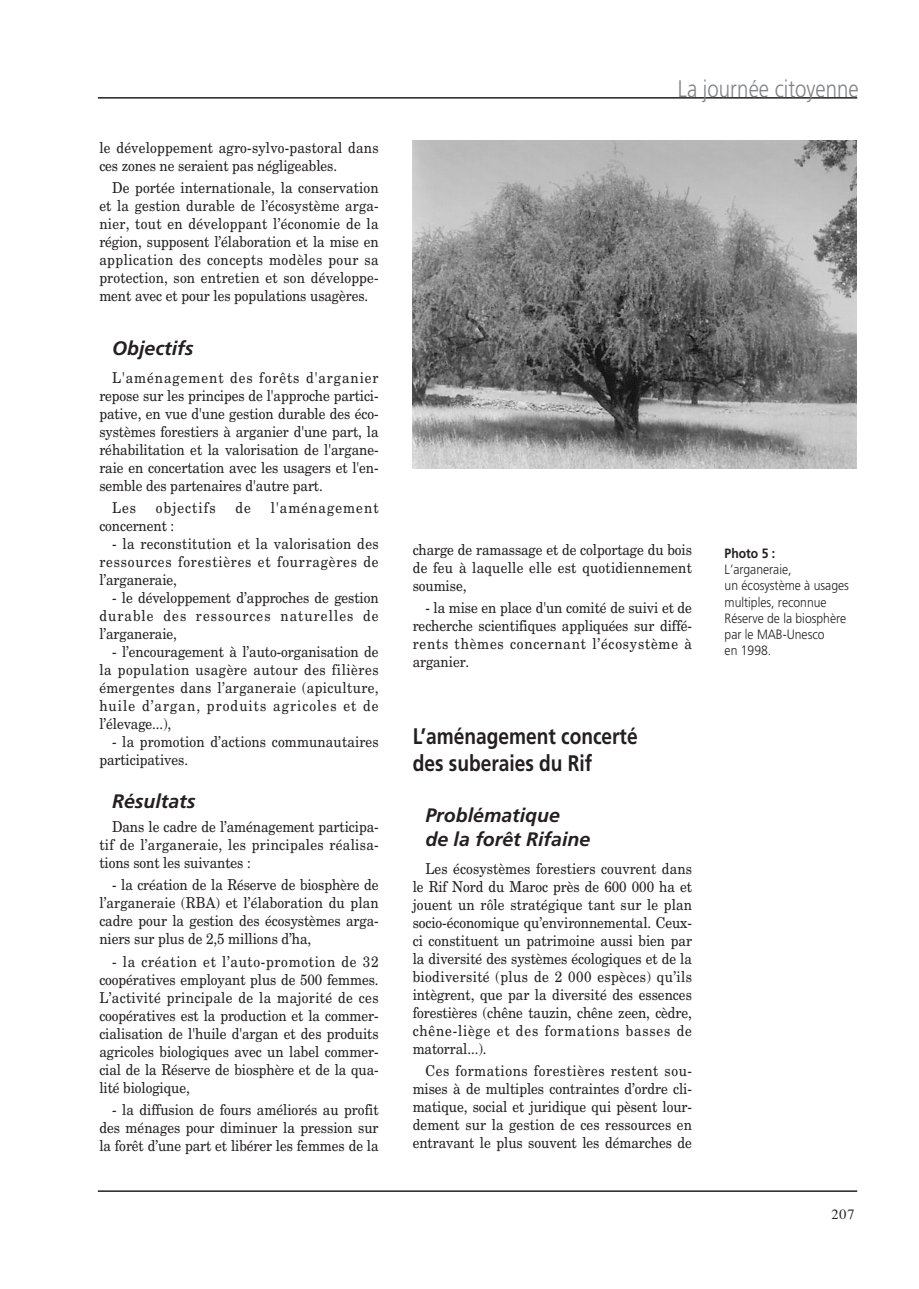
<style>
.page{position:relative;width:919px;height:1289px;background:#fff}
.page>*{position:absolute;margin:0;border:0;box-sizing:border-box;transform-origin:0 0}
.t1{font:300 24px "Frutiger";color:#808285;scale:.85 1}
.t2{font:700 22.5px/27px "Frutiger";color:#231f20;scale:.85 1}
.t3{font:italic 700 19.5px/23.4px "Frutiger";color:#231f20}
.t4{font:15px/18px "New Century Schlbk";letter-spacing:-.005em;color:#231f20;text-align:justify;scale:.9 1}
.t5{font:15px/18px "New Century Schlbk";letter-spacing:.015em;color:#231f20;scale:.9 1}
.t6{font:15px "New Century Schlbk";letter-spacing:.08em;color:#231f20;scale:.9 1}
.t7{font:14.25px "Times";color:#231f20}
.t8{font:300 13.5px/16.2px "Frutiger";color:#231f20;scale:.9 1}
.t9{font:700 13.5px "Frutiger";color:#231f20;scale:.9 1}
</style>
<div class="page">
<hr style="left:98px;top:1190px;width:759px;height:1px;background:#231f20">
<hr style="left:98px;top:97px;width:759px;height:2px;background:#231f20">
<img style="left:412px;top:140px;width:444px;height:329px">
<p class="t5" style="left:99px;top:138px;width:312px">le développement agro-sylvo-pastoral dans ces zones ne seraient pas négligeables.</p>
<p class="t4" style="left:99px;top:178px;width:312px;text-indent:13px">De portée internationale, la conservation et la gestion durable de l’écosystème arga&shy;nier, tout en développant l’économie de la région, supposent l’élaboration et la mise en application des concepts modèles pour sa protection, son entretien et son développe&shy;ment avec et pour les populations usagères.</p>
<h3 class="t3" style="left:112px;top:336px;width:83px">Objectifs</h3>
<p class="t4" style="left:99px;top:368px;width:312px;text-indent:13px">L'aménagement des forêts d'arganier repose sur les principes de l'approche partici&shy;pative, en vue d'une gestion durable des éco&shy;systèmes forestiers à arganier d'une part, la réhabilitation et la valorisation de l'argane&shy;raie en concertation avec les usagers et l'en&shy;semble des partenaires d'autre part.</p>
<p class="t4" style="left:112px;top:498px;width:28px">Les</p>
<p class="t6" style="left:156px;top:498px;width:68px">objectifs</p>
<p class="t4" style="left:235px;top:498px;width:19px">de</p>
<p class="t6" style="left:271px;top:498px;width:121px">l'aménagement</p>
<p class="t4" style="left:99px;top:516px;width:85px">concernent :</p>
<p class="t4" style="left:99px;top:534px;width:312px;text-indent:13px">- la reconstitution et la valorisation des ressources forestières et fourragères de l’arganeraie,</p>
<p class="t4" style="left:99px;top:588px;width:312px;text-indent:13px">- le développement d’approches de gestion durable des ressources naturelles de l’arganeraie,</p>
<p class="t4" style="left:99px;top:642px;width:312px;text-indent:13px">- l’encouragement à l’auto-organisation de la population usagère autour des filières émergentes dans l’arganeraie (apiculture, huile d’argan, produits agricoles et de l’élevage...),</p>
<p class="t4" style="left:99px;top:732px;width:312px;text-indent:13px">- la promotion d’actions communautaires participatives.</p>
<h3 class="t3" style="left:112px;top:789px;width:85px">Résultats</h3>
<p class="t4" style="left:99px;top:817px;width:312px;text-indent:13px">Dans le cadre de l’aménagement participa&shy;tif de l’arganeraie, les principales réalisa&shy;tions sont les suivantes :</p>
<p class="t4" style="left:99px;top:875px;width:312px;text-indent:13px">- la création de la Réserve de biosphère de l’arganeraie (RBA) et l’élaboration du plan cadre pour la gestion des écosystèmes arga&shy;niers sur plus de 2,5 millions d’ha,</p>
<p class="t4" style="left:99px;top:952px;width:312px;text-indent:13px">- la création et l’auto-promotion de 32 coopératives employant plus de 500 femmes.<br>L’activité principale de la majorité de ces coopératives est la production et la commer&shy;cialisation de l'huile d'argan et des produits agricoles biologiques avec un label commer&shy;cial de la Réserve de biosphère et de la qua&shy;lité biologique,</p>
<p class="t4" style="left:99px;top:1100px;width:312px;text-indent:13px">- la diffusion de fours améliorés au profit des ménages pour diminuer la pression sur la forêt d’une part et libérer les femmes de la</p>
<h1 class="t1" style="left:678px;top:75px;width:214px">La journée citoyenne</h1>
<p class="t4" style="left:412px;top:540px;width:312px">charge de ramassage et de colportage du bois de feu à laquelle elle est quotidiennement soumise,</p>
<p class="t4" style="left:412px;top:598px;width:312px;text-indent:13px">- la mise en place d'un comité de suivi et de recherche scientifiques appliquées sur diffé&shy;rents thèmes concernant l’écosystème à arganier.</p>
<h2 class="t2" style="left:412px;top:722px;width:266px">L’aménagement concerté des suberaies du Rif</h2>
<h3 class="t3" style="left:425px;top:803px;width:166px">Problématique<br>de la forêt Rifaine</h3>
<p class="t4" style="left:412px;top:859px;width:312px;text-indent:13px">Les écosystèmes forestiers couvrent dans le Rif Nord du Maroc près de 600 000 ha et jouent un rôle stratégique tant sur le plan socio-économique qu’environnemental. Ceux&shy;ci constituent un patrimoine aussi bien par la diversité des systèmes écologiques et de la biodiversité (plus de 2 000 espèces) qu’ils intègrent, que par la diversité des essences forestières (chêne tauzin, chêne zeen, cèdre, chêne-liège et des formations basses de matorral...).</p>
<p class="t4" style="left:412px;top:1061px;width:312px;text-indent:13px">Ces formations forestières restent sou&shy;mises à de multiples contraintes d’ordre cli&shy;matique, social et juridique qui pèsent lour&shy;dement sur la gestion de ces ressources en entravant le plus souvent les démarches de</p>
<p class="t9" style="left:724px;top:545px;width:58px">Photo 5 :</p>
<p class="t8" style="left:724px;top:561px;width:139px">L’arganeraie,<br>un écosystème à usages multiples, reconnue<br>Réserve de la biosphère par le MAB-Unesco<br>en 1998.</p>
<p class="t7" style="left:831px;top:1200px;width:24px">207</p>
</div>
